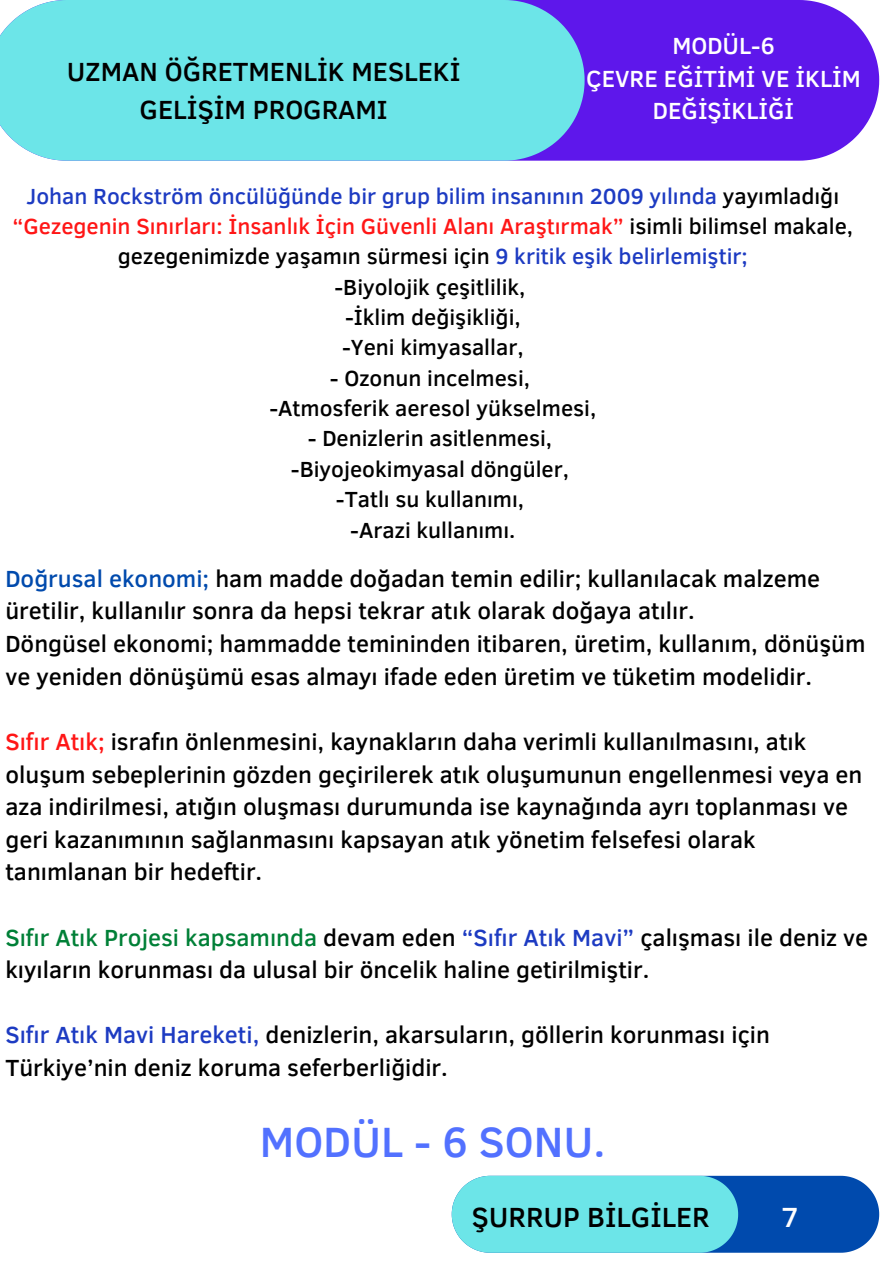
<style>
.page{position:relative;width:893px;height:1264px;background:#fff}
.page>*{position:absolute;margin:0;border:0;box-sizing:border-box;transform-origin:0 0}
.t1{font:500 43.35px "Clear Sans";color:#5271ff}
.t2{font:500 28.5px "Clear Sans";color:#000}
.t3{font:500 28.5px "Clear Sans";color:#fff}
.t4{font:500 26.85px/37px "Clear Sans";color:#000;text-align:center}
.t5{font:500 24px/32.5px "Clear Sans";color:#000}
.t6{font:500 24px/32.5px "Clear Sans";color:#fff;text-align:center}
.t7{font:500 22.35px/30.3px "Clear Sans";color:#000;text-align:center}
.s1{color:#1d3bc2}
.s2{color:#ff1616}
.s3{color:#004aad}
.s4{color:#008037}
</style>
<div class="page">
<svg style="left:451px;top:1175px;width:428px;height:77px;background:#4fb3d5"></svg>
<div style="left:584px;top:0;width:295px;height:161px;background:#5e17eb"></div>
<div style="left:0;top:0;width:584px;height:161px;background:#6ce5e8"></div>
<p class="t4" style="left:67px;top:52px;width:395px">UZMAN ÖĞRETMENLİK MESLEKİ<br>GELİŞİM PROGRAMI</p>
<p class="t6" style="left:586px;top:28px;width:276px">MODÜL-6<br>ÇEVRE EĞİTİMİ VE İKLİM<br>DEĞİŞİKLİĞİ</p>
<p class="t7" style="left:13px;top:179px;width:841px"><span class="s1">Johan Rockström öncülüğünde bir grup bilim insanının 2009 yılında</span> yayımladığı <span class="s2">“Gezegenin Sınırları: İnsanlık İçin Güvenli Alanı Araştırmak”</span> isimli bilimsel makale, gezegenimizde yaşamın sürmesi için <span class="s1">9 kritik eşik belirlemiştir;<br></span>-Biyolojik çeşitlilik,<br>-İklim değişikliği,<br>-Yeni kimyasallar,</p>
<p class="t7" style="left:269px;top:361px;width:328px">- Ozonun incelmesi,<br>-Atmosferik aeresol yükselmesi,</p>
<p class="t7" style="left:291px;top:422px;width:279px">- Denizlerin asitlenmesi, -Biyojeokimyasal döngüler, -Tatlı su kullanımı,<br>-Arazi kullanımı.</p>
<p class="t5" style="left:5px;top:561px;width:861px"><span class="s3">Doğrusal ekonomi;</span> ham madde doğadan temin edilir; kullanılacak malzeme üretilir, kullanılır sonra da hepsi tekrar atık olarak doğaya atılır.<br>Döngüsel ekonomi; hammadde temininden itibaren, üretim, kullanım, dönüşüm ve yeniden dönüşümü esas almayı ifade eden üretim ve tüketim modelidir.</p>
<p class="t5" style="left:5px;top:724px;width:858px"><span class="s2">Sıfır Atık;</span> israfın önlenmesini, kaynakların daha verimli kullanılmasını, atık oluşum sebeplerinin gözden geçirilerek atık oluşumunun engellenmesi veya en aza indirilmesi, atığın oluşması durumunda ise kaynağında ayrı toplanması ve geri kazanımının sağlanmasını kapsayan atık yönetim felsefesi olarak tanımlanan bir hedeftir.</p>
<p class="t5" style="left:5px;top:919px;width:864px"><span class="s4">Sıfır Atık Projesi kapsamında</span> devam eden <span class="s1">“Sıfır Atık Mavi”</span> çalışması ile deniz ve kıyıların korunması da ulusal bir öncelik haline getirilmiştir.</p>
<p class="t5" style="left:5px;top:1017px;width:766px"><span class="s1">Sıfır Atık Mavi Hareketi,</span> denizlerin, akarsuların, göllerin korunması için<br>Türkiye’nin deniz koruma seferberliğidir.</p>
<h1 class="t1" style="left:260px;top:1110px;width:347px">MODÜL - 6 SONU.</h1>
<p class="t2" style="left:471px;top:1196px;width:239px">ŞURRUP BİLGİLER</p>
<p class="t3" style="left:781px;top:1196px;width:19px">7</p>
</div>
